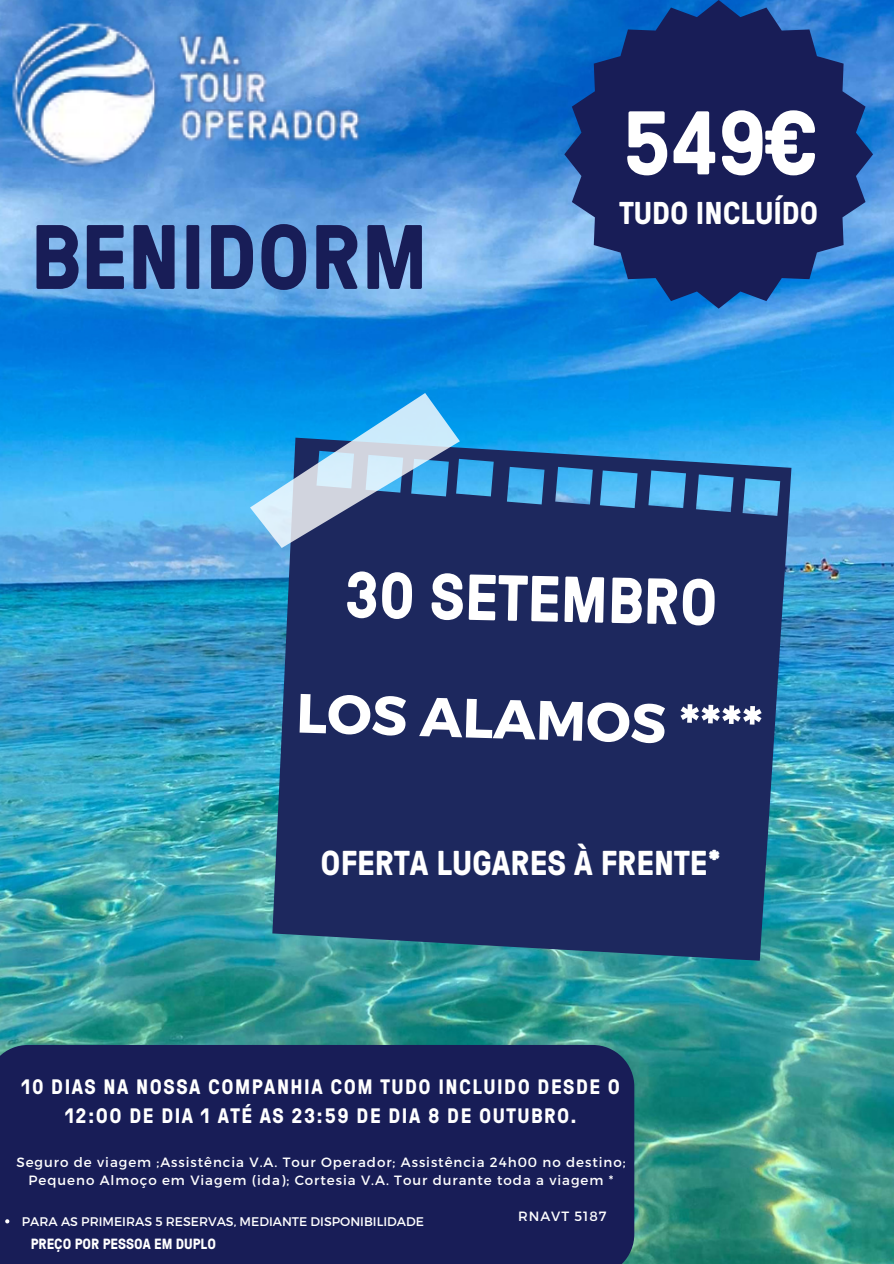
<style>
.page{position:relative;width:894px;height:1264px;background:#fff}
.page>*{position:absolute;margin:0;border:0;box-sizing:border-box;transform-origin:0 0}
.t1{font:700 91.2px "GT Pressura";color:#181d57}
.t2{font:700 90px "GT Pressura";color:#fff}
.t3{font:700 64.8px "GT Pressura";color:#fff}
.t4{font:700 55.2px "Montserrat";color:#fff}
.t5{font:700 34.5px "GT Pressura";color:#fff}
.t6{font:700 31.5px "GT Pressura";color:#fff}
.t7{font:700 21px/29.1px "GT Pressura";letter-spacing:.07em;color:#fff;text-align:center}
.t8{font:700 14.85px "GT Pressura";color:#fff}
.t9{font:13.5px/17.9px "Montserrat";letter-spacing:.07em;color:#fff;text-align:center}
.t10{font:12.45px "Montserrat";color:#fff}
</style>
<div class="page">
<img style="left:0;top:0;width:893px;height:1263px">
<svg style="left:272px;top:437px;width:519px;height:523px;background:#20396d"></svg>
<svg style="left:250px;top:393px;width:210px;height:155px;background:#5b96c5"></svg>
<div style="left:0;top:1044px;width:634px;height:219px;background:#181d57"></div>
<img style="left:0;top:0;width:471px;height:236px">
<svg style="left:564px;top:0;width:308px;height:309px;background:#1c3b7d"></svg>
<svg style="left:5px;top:1219px;width:4px;height:4px"></svg>
<h1 class="t1" style="left:31px;top:190px;width:398px">BENIDORM</h1>
<h2 class="t2" style="left:621px;top:77px;width:196px">549€</h2>
<h3 class="t6" style="left:619px;top:190px;width:200px">TUDO INCLUÍDO</h3>
<h3 class="t3" style="left:345px;top:548px;width:374px;rotate:1deg">30 SETEMBRO</h3>
<h3 class="t4" style="left:297px;top:675px;width:468px;rotate:2deg">LOS ALAMOS ****</h3>
<h3 class="t5" style="left:320px;top:838px;width:402px">OFERTA LUGARES À FRENTE*</h3>
<h3 class="t7" style="left:21px;top:1071px;width:600px">10 DIAS NA NOSSA COMPANHIA COM TUDO INCLUIDO DESDE O<br>12:OO DE DIA 1 ATÉ AS 23:59 DE DIA 8 DE OUTUBRO.</h3>
<p class="t9" style="left:16px;top:1152px;width:610px">Seguro de viagem ;Assistência V.A. Tour Operador; Assistência 24h00 no destino;<br>Pequeno Almoço em Viagem (ida); Cortesia V.A. Tour durante toda a viagem *</p>
<p class="t9" style="left:518px;top:1206px;width:90px">RNAVT 5187</p>
<p class="t10" style="left:22px;top:1212px;width:403px">PARA AS PRIMEIRAS 5 RESERVAS, MEDIANTE DISPONIBILIDADE</p>
<p class="t8" style="left:31px;top:1232px;width:187px">PREÇO POR PESSOA EM DUPLO</p>
</div>
